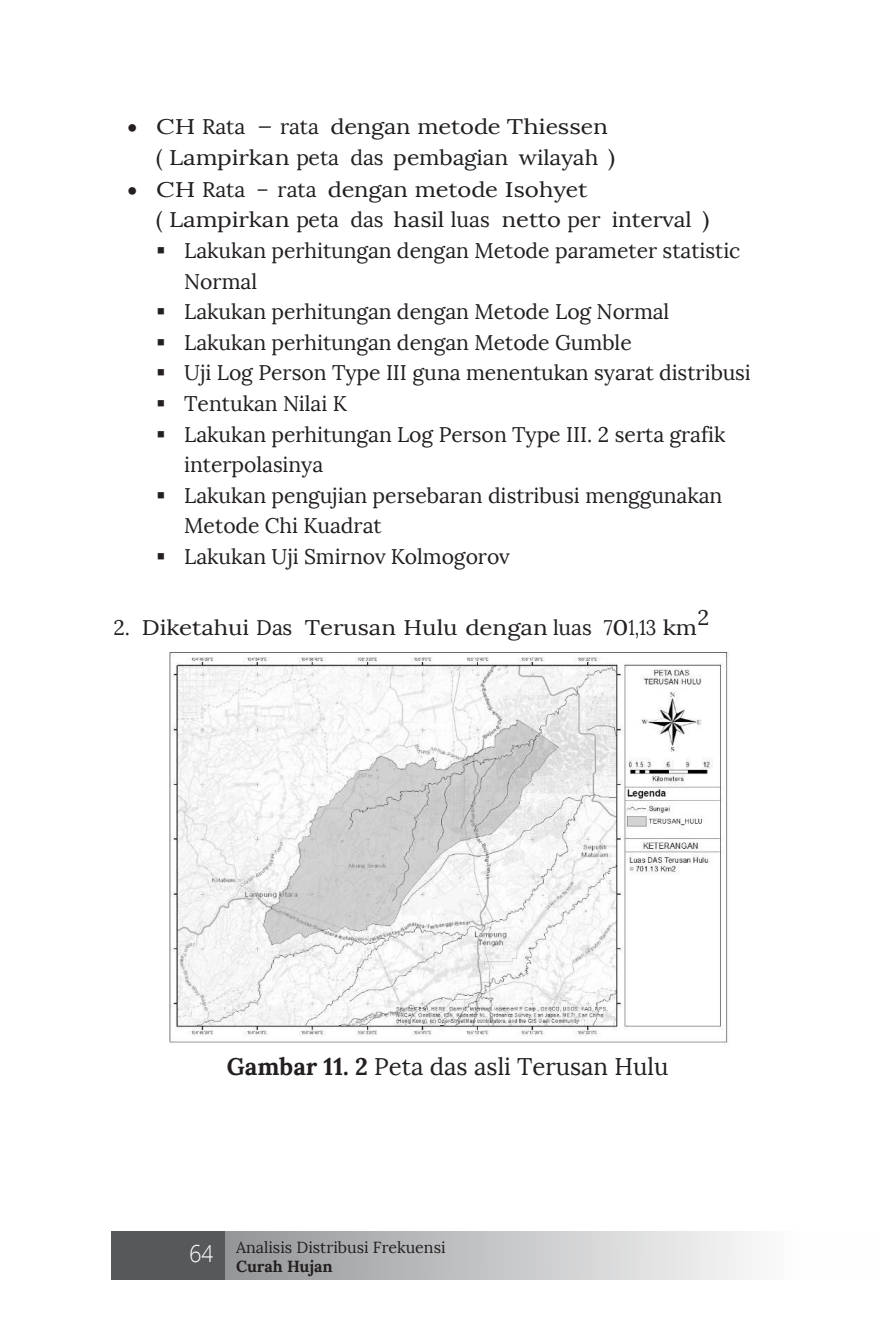
<style>
.page{position:relative;width:896px;height:1333px;background:#fff}
.page>*{position:absolute;margin:0;border:0;box-sizing:border-box;transform-origin:0 0}
.t1{font:24px "Lora";color:#231f20}
.t2{font:300 24px "Segoe UI";color:#fff}
.t3{font:21.2px/30.4px "Lora";letter-spacing:-.005em;color:#231f20}
.t4{font:21.2px/30.8px "Lora";letter-spacing:-.005em;color:#231f20;scale:1.26 1}
.t5{font:21.2px "Lora";letter-spacing:-.005em;color:#231f20;scale:1.04 1}
.t6{font:16px "Lora";color:#231f20}
.t7{font:700 16px "Lora";color:#231f20}
.s1{font-weight:700}
</style>
<div class="page">
<svg style="left:225px;top:1231px;width:527px;height:48px;background:#c3c4c6"></svg>
<div style="left:111px;top:1230px;width:114px;height:49px;background:#57585a"></div>
<img style="left:169px;top:652px;width:561px;height:391px">
<p class="t4" style="left:156px;top:111px;width:366px;text-indent:-29px">• CH Rata - rata dengan metode Thiessen ( Lampirkan peta das pembagian wilayah )</p>
<p class="t4" style="left:156px;top:174px;width:441px;text-indent:-29px">• CH Rata – rata dengan metode Isohyet<br>( Lampirkan peta das hasil luas netto per interval )</p>
<p class="t3" style="left:184px;top:235px;width:558px;text-indent:-28px">▪ Lakukan perhitungan dengan Metode parameter statistic<br>Normal</p>
<p class="t3" style="left:156px;top:297px;width:515px">▪ Lakukan perhitungan dengan Metode Log Normal</p>
<p class="t3" style="left:156px;top:327px;width:477px">▪ Lakukan perhitungan dengan Metode Gumble</p>
<p class="t3" style="left:156px;top:358px;width:596px">▪ Uji Log Person Type III guna menentukan syarat distribusi</p>
<p class="t3" style="left:156px;top:388px;width:192px">▪ Tentukan Nilai K</p>
<p class="t3" style="left:184px;top:419px;width:543px;text-indent:-28px">▪ Lakukan perhitungan Log Person Type III. 2 serta grafik interpolasinya</p>
<p class="t3" style="left:184px;top:480px;width:539px;text-indent:-28px">▪ Lakukan pengujian persebaran distribusi menggunakan<br>Metode Chi Kuadrat</p>
<p class="t3" style="left:156px;top:541px;width:355px">▪ Lakukan Uji Smirnov Kolmogorov</p>
<p class="t5" style="left:697px;top:605px;width:13px">2</p>
<p class="t3" style="left:113px;top:613px;width:585px">2. Diketahui Das Terusan Hulu dengan luas 701,13 km</p>
<p class="t1" style="left:227px;top:1051px;width:443px"><span class="s1">Gambar 11. 2</span> Peta das asli Terusan Hulu</p>
<p class="t2" style="left:189px;top:1236px;width:26px">64</p>
<p class="t6" style="left:236px;top:1236px;width:211px">Analisis Distribusi Frekuensi</p>
<p class="t7" style="left:236px;top:1255px;width:98px">Curah Hujan</p>
</div>
